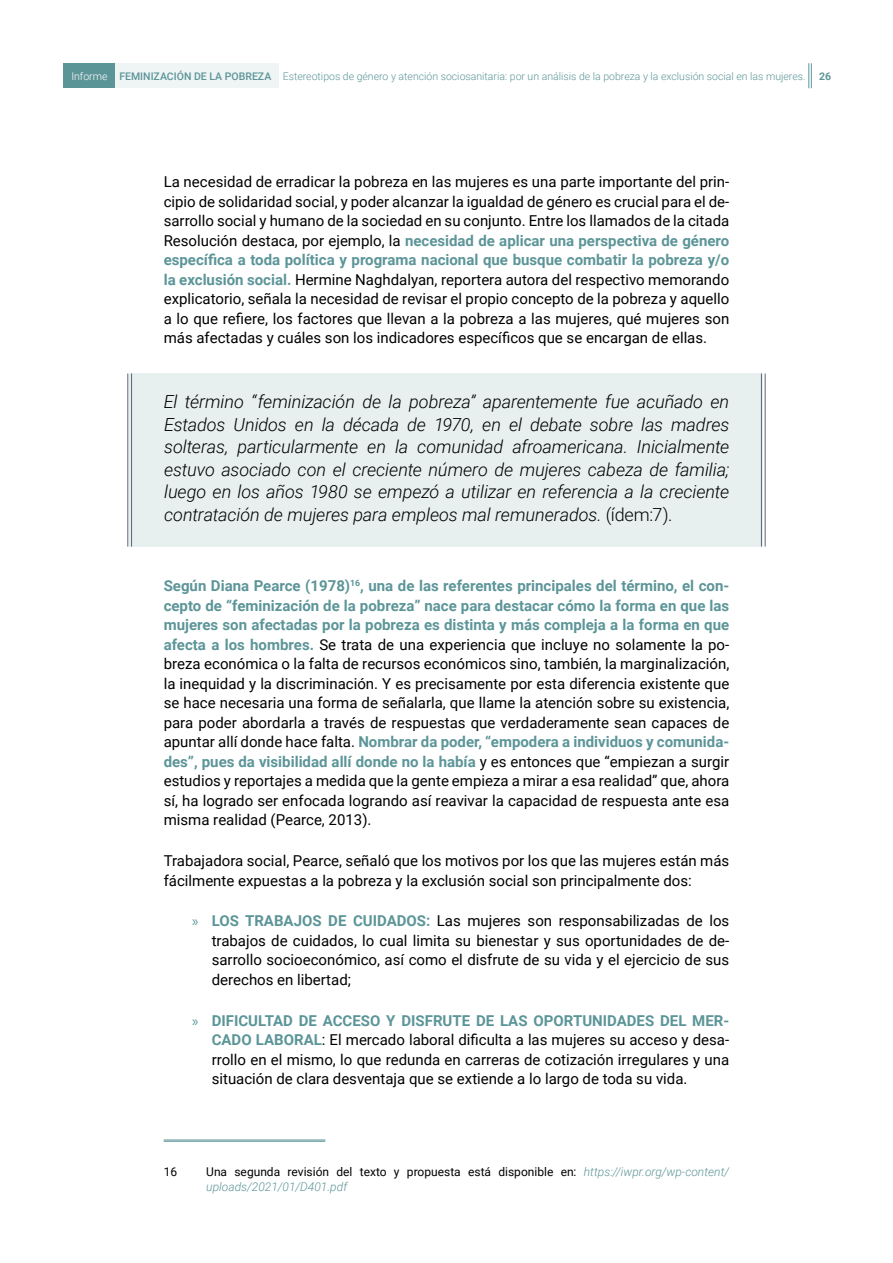
<style>
.page{position:relative;width:893px;height:1263px;background:#fff}
.page>*{position:absolute;margin:0;border:0;box-sizing:border-box;transform-origin:0 0}
.t1{font:italic 300 18px/22.5px "Roboto";letter-spacing:-.005em;color:#000;text-align:justify}
.t2{font:15px/19.5px "Roboto";color:#000;text-align:justify}
.t3{font:12px/14.4px "Roboto";color:#000}
.t4{font:300 10.5px "Roboto";color:#5c9598}
.t5{font:700 10.5px "Roboto";color:#5c9598}
.s1{color:#fff}
.s2{font-weight:500}
.s3{font-weight:700;color:#5c9598}
.s4{font-style:normal}
.s5{font-family:"Myriad Pro";color:#5c9598}
.s6{font-weight:300;font-style:italic;color:#5c9598}
</style>
<div class="page">
<div style="left:64px;top:63px;width:51px;height:25px;background:#5c9598"></div>
<div style="left:115px;top:63px;width:164px;height:25px;background:#eff4f5"></div>
<svg style="left:808px;top:63px;width:4px;height:25px"></svg>
<div style="left:130px;top:373px;width:633px;height:173px;background:#e7efef"></div>
<hr style="left:127px;top:373px;width:1px;height:173px;background:#586575">
<hr style="left:131px;top:373px;width:1px;height:173px;background:#586575">
<hr style="left:765px;top:373px;width:1px;height:173px;background:#586575">
<hr style="left:761px;top:373px;width:1px;height:173px;background:#586575">
<hr style="left:164px;top:1140px;width:161px;height:1px;background:#5c9598">
<hr style="left:164px;top:1141px;width:161px;height:1px;background:#5c9598">
<p class="t4" style="left:71px;top:69px;width:736px"><span class="s1">Informe</span> <span class="s2">FEMINIZACIÓN DE LA POBREZA</span> Estereotipos de género y atención sociosanitaria: por un análisis de la pobreza y la exclusión social en las mujeres.</p>
<p class="t5" style="left:819px;top:69px;width:14px">26</p>
<p class="t2" style="left:164px;top:172px;width:567px">La necesidad de erradicar la pobreza en las mujeres es una parte importante del prin&shy;cipio de solidaridad social, y poder alcanzar la igualdad de género es crucial para el de&shy;sarrollo social y humano de la sociedad en su conjunto. Entre los llamados de la citada Resolución destaca, por ejemplo, la <span class="s3">necesidad de aplicar una perspectiva de género específica a toda política y programa nacional que busque combatir la pobreza y/o la exclusión social.</span> Hermine Naghdalyan, reportera autora del respectivo memorando explicatorio, señala la necesidad de revisar el propio concepto de la pobreza y aquello a lo que refiere, los factores que llevan a la pobreza a las mujeres, qué mujeres son más afectadas y cuáles son los indicadores específicos que se encargan de ellas.</p>
<p class="t1" style="left:164px;top:390px;width:567px">El término “feminización de la pobreza” aparentemente fue acuñado en Estados Unidos en la década de 1970, en el debate sobre las madres solteras, particularmente en la comunidad afroamericana. Inicialmente estuvo asociado con el creciente número de mujeres cabeza de familia; luego en los años 1980 se empezó a utilizar en referencia a la creciente contratación de mujeres para empleos mal remunerados. <span class="s4">(ídem:7).</span></p>
<p class="t2" style="left:164px;top:576px;width:567px"><span class="s3">Según Diana Pearce (1978)</span><sup>16</sup><span class="s3">, una de las referentes principales del término, el con&shy;cepto de “feminización de la pobreza” nace para destacar cómo la forma en que las mujeres son afectadas por la pobreza es distinta y más compleja a la forma en que afecta a los hombres.</span> Se trata de una experiencia que incluye no solamente la po&shy;breza económica o la falta de recursos económicos sino, también, la marginalización, la inequidad y la discriminación. Y es precisamente por esta diferencia existente que se hace necesaria una forma de señalarla, que llame la atención sobre su existencia, para poder abordarla a través de respuestas que verdaderamente sean capaces de apuntar allí donde hace falta. <span class="s3">Nombrar da poder, “empodera a individuos y comunida&shy;des”, pues da visibilidad allí donde no la había</span> y es entonces que “empiezan a surgir estudios y reportajes a medida que la gente empieza a mirar a esa realidad” que, ahora sí, ha logrado ser enfocada logrando así reavivar la capacidad de respuesta ante esa misma realidad (Pearce, 2013).</p>
<p class="t2" style="left:164px;top:850px;width:567px">Trabajadora social, Pearce, señaló que los motivos por los que las mujeres están más fácilmente expuestas a la pobreza y la exclusión social son principalmente dos:</p>
<p class="t2" style="left:212px;top:911px;width:519px;text-indent:-20px"><span class="s5">»</span> <span class="s3">LOS TRABAJOS DE CUIDADOS:</span> Las mujeres son responsabilizadas de los trabajos de cuidados, lo cual limita su bienestar y sus oportunidades de de&shy;sarrollo socioeconómico, así como el disfrute de su vida y el ejercicio de sus derechos en libertad;</p>
<p class="t2" style="left:212px;top:1010px;width:519px;text-indent:-20px"><span class="s5">»</span> <span class="s3">DIFICULTAD DE ACCESO Y DISFRUTE DE LAS OPORTUNIDADES DEL MER-CADO LABORAL</span>: El mercado laboral dificulta a las mujeres su acceso y desa&shy;rrollo en el mismo, lo que redunda en carreras de cotización irregulares y una situación de clara desventaja que se extiende a lo largo de toda su vida.</p>
<p class="t3" style="left:164px;top:1164px;width:15px">16</p>
<p class="t3" style="left:206px;top:1164px;width:524px">Una segunda revisión del texto y propuesta está disponible en: <span class="s6">https://iwpr.org/wp-content/ uploads/2021/01/D401.pdf</span></p>
</div>
